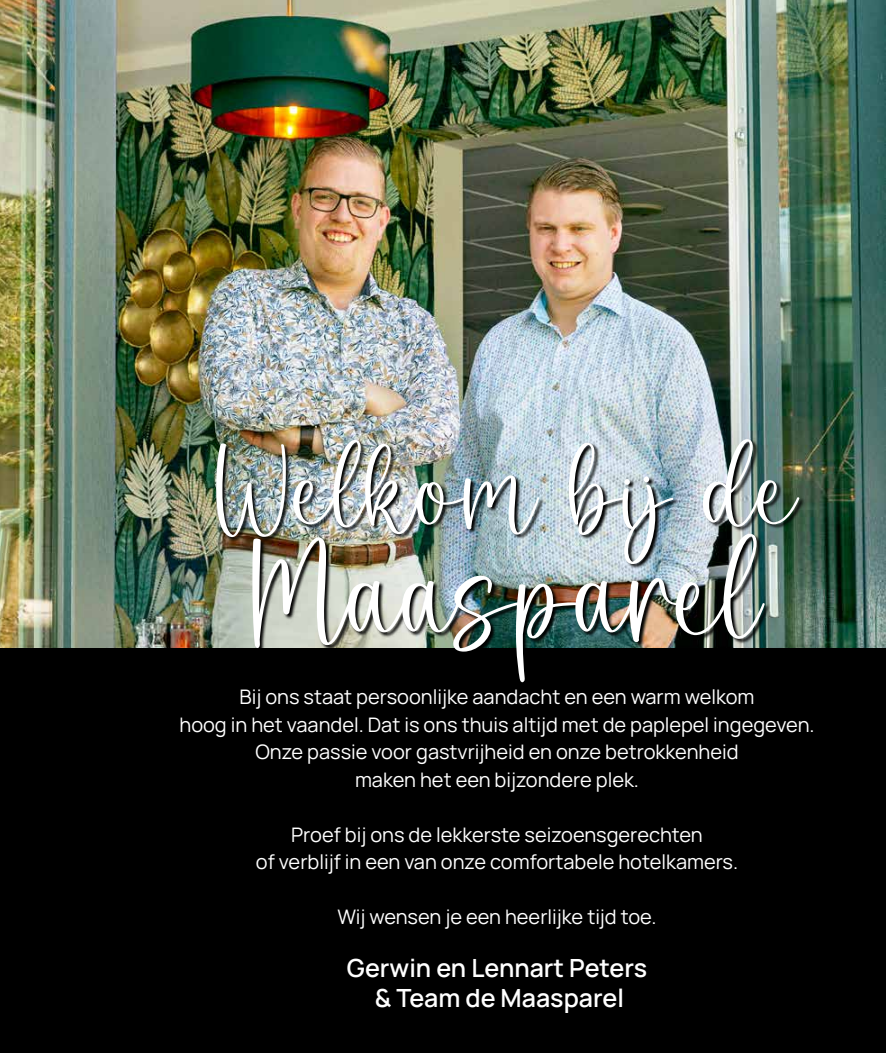
<style>
.page{position:relative;width:886px;height:1053px;background:#fff}
.page>*{position:absolute;margin:0;border:0;box-sizing:border-box;transform-origin:0 0}
.t1{font:150px "Chilly Night";letter-spacing:.01em;color:#fff}
.t2{font:125px "Chilly Night";letter-spacing:.01em;color:#fff}
.t3{font:600 25px/30px "Manrope";color:#fff;text-align:center}
.t4{font:20px/27.5px "Manrope";color:#fff;text-align:center}
</style>
<div class="page">
<img style="left:0;top:0;width:886px;height:648px">
<div style="left:0;top:648px;width:886px;height:404px;background:#000"></div>
<img style="left:216px;top:439px;width:589px;height:209px">
<h2 class="t2" style="left:210px;top:438px;width:589px">Welkom bij de</h2>
<h1 class="t1" style="left:245px;top:531px;width:519px">Maasparel</h1>
<p class="t4" style="left:179px;top:682px;width:637px">Bij ons staat persoonlijke aandacht en een warm welkom<br>hoog in het vaandel. Dat is ons thuis altijd met de paplepel ingegeven.<br>Onze passie voor gastvrijheid en onze betrokkenheid<br>maken het een bijzondere plek.</p>
<p class="t4" style="left:256px;top:820px;width:484px">Proef bij ons de lekkerste seizoensgerechten<br>of verblijf in een van onze comfortabele hotelkamers.</p>
<p class="t4" style="left:337px;top:902px;width:321px">Wij wensen je een heerlijke tijd toe.</p>
<p class="t3" style="left:347px;top:951px;width:302px">Gerwin en Lennart Peters &amp; Team de Maasparel</p>
</div>
